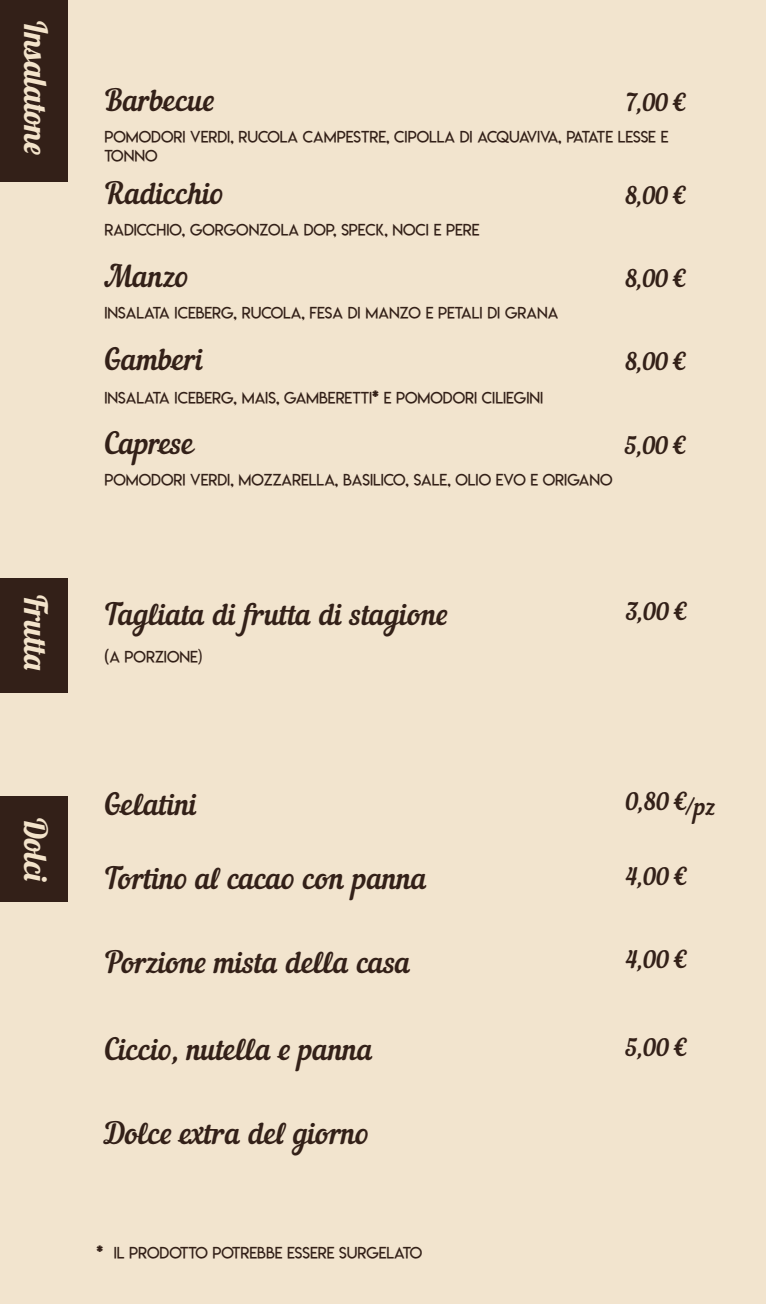
<style>
.page{position:relative;width:766px;height:1304px;background:#fff}
.page>*{position:absolute;margin:0;border:0;box-sizing:border-box;transform-origin:0 0}
.t1{font:32px "Lobster 1.4";color:#f3e3ca}
.t2{font:30px "Nautilus Pompilius";letter-spacing:-.01em;color:#332018}
.t3{font:24px "Nautilus Pompilius";color:#332018}
.t4{font:16px/19.2px "Lemon Milklight";color:#332018}
.s1{font-family:"Lemon Milkbold"}
</style>
<div class="page">
<div style="left:0;top:0;width:765px;height:1304px;background:#f2e4ce"></div>
<div style="left:0;top:0;width:67px;height:181px;background:#332018"></div>
<div style="left:0;top:578px;width:67px;height:114px;background:#332018"></div>
<div style="left:0;top:797px;width:67px;height:105px;background:#332018"></div>
<h1 class="t1" style="left:56px;top:21px;width:135px;rotate:90deg">Insalatone</h1>
<h1 class="t1" style="left:56px;top:595px;width:77px;rotate:90deg">Frutta</h1>
<h2 class="t2" style="left:104px;top:82px;width:112px">Barbecue</h2>
<h3 class="t3" style="left:626px;top:88px;width:62px">7,00 €</h3>
<p class="t4" style="left:104px;top:127px;width:565px">POMODORI VERDI, RUCOLA CAMPESTRE, CIPOLLA DI ACQUAVIVA, PATATE LESSE E<br>TONNO</p>
<h2 class="t2" style="left:104px;top:175px;width:121px">Radicchio</h2>
<h3 class="t3" style="left:625px;top:181px;width:64px">8,00 €</h3>
<p class="t4" style="left:104px;top:220px;width:376px">RADICCHIO, GORGONZOLA DOP, SPECK, NOCI E PERE</p>
<h2 class="t2" style="left:104px;top:259px;width:86px">Manzo</h2>
<h3 class="t3" style="left:625px;top:264px;width:64px">8,00 €</h3>
<p class="t4" style="left:104px;top:303px;width:455px">INSALATA ICEBERG, RUCOLA, FESA DI MANZO E PETALI DI GRANA</p>
<h2 class="t2" style="left:104px;top:342px;width:101px">Gamberi</h2>
<h3 class="t3" style="left:625px;top:348px;width:64px">8,00 €</h3>
<p class="t4" style="left:104px;top:388px;width:440px">INSALATA ICEBERG, MAIS, GAMBERETTI<span class="s1">*</span> E POMODORI CILIEGINI</p>
<h2 class="t2" style="left:104px;top:425px;width:91px">Caprese</h2>
<h3 class="t3" style="left:624px;top:431px;width:65px">5,00 €</h3>
<p class="t4" style="left:104px;top:470px;width:509px">POMODORI VERDI, MOZZARELLA, BASILICO, SALE, OLIO EVO E ORIGANO</p>
<h2 class="t2" style="left:104px;top:596px;width:345px">Tagliata di frutta di stagione</h2>
<p class="t4" style="left:104px;top:647px;width:99px">(A PORZIONE)</p>
<h3 class="t3" style="left:625px;top:597px;width:65px">3,00 €</h3>
<h1 class="t1" style="left:56px;top:818px;width:66px;rotate:90deg">Dolci</h1>
<h2 class="t2" style="left:104px;top:786px;width:95px">Gelatini</h2>
<h3 class="t3" style="left:625px;top:787px;width:65px">0,80 €</h3>
<h3 class="t3" style="left:685px;top:792px;width:32px">/pz</h3>
<h2 class="t2" style="left:104px;top:861px;width:324px">Tortino al cacao con panna</h2>
<h3 class="t3" style="left:625px;top:862px;width:65px">4,00 €</h3>
<h2 class="t2" style="left:104px;top:944px;width:308px">Porzione mista della casa</h2>
<h3 class="t3" style="left:625px;top:945px;width:65px">4,00 €</h3>
<h2 class="t2" style="left:104px;top:1032px;width:270px">Ciccio, nutella e panna</h2>
<h3 class="t3" style="left:625px;top:1033px;width:65px">5,00 €</h3>
<h2 class="t2" style="left:104px;top:1115px;width:267px">Dolce extra del giorno</h2>
<p class="t4" style="left:96px;top:1243px;width:327px"><span class="s1">*</span> IL PRODOTTO POTREBBE ESSERE SURGELATO</p>
</div>
